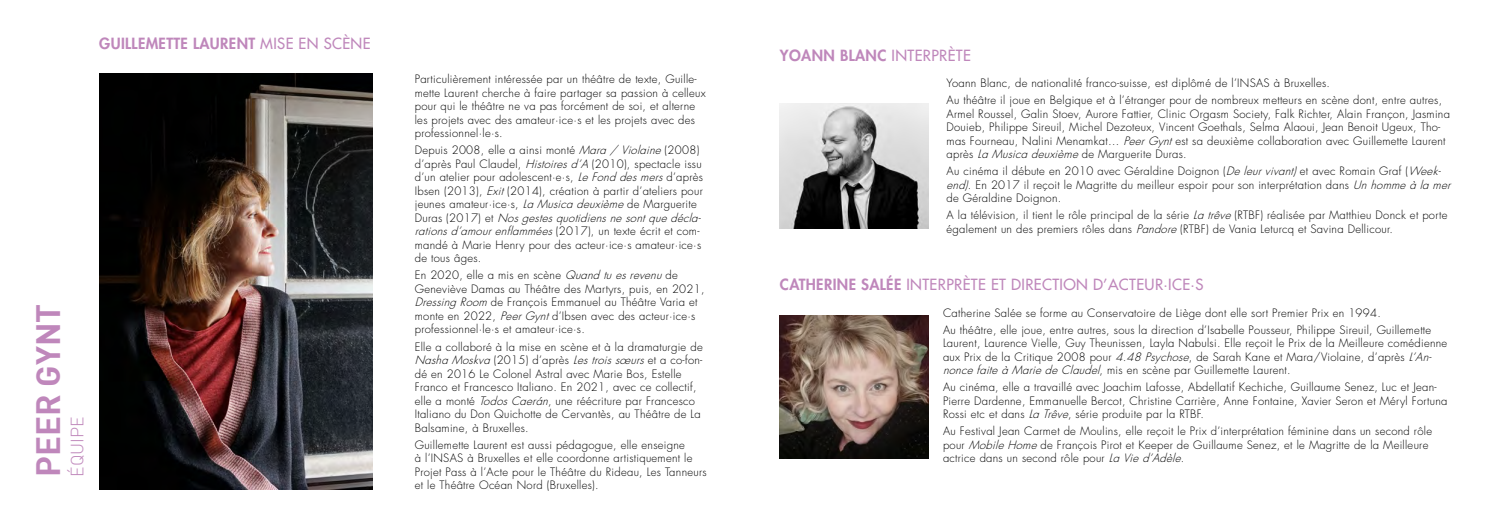
<style>
.page{position:relative;width:1489px;height:525px;background:#fff}
.page>*{position:absolute;margin:0;border:0;box-sizing:border-box;transform-origin:0 0}
.t1{font:700 33.12px "DIN";color:#bf87bb}
.t2{font:300 17.5px "DIN";color:#bf87bb}
.t3{font:800 15px "Futura Std";letter-spacing:.025em;color:#bf87bb}
.t4{font:500 15px "Futura Std";letter-spacing:.025em;color:#bf87bb}
.t5{font:300 11.25px/13.5px "Futura Std";letter-spacing:.025em;color:#000}
.s1{font-weight:500}
.s2{font-style:italic}
.s3{font-weight:800}
</style>
<div class="page">
<img style="left:780px;top:103px;width:148px;height:126px">
<img style="left:780px;top:315px;width:148px;height:143px">
<img style="left:99px;top:74px;width:273px;height:415px">
<h3 class="t3" style="left:99px;top:34px;width:273px">GUILLEMETTE LAURENT <span class="s1">MISE EN SCÈNE</span></h3>
<h1 class="t1" style="left:27px;top:476px;width:174px;rotate:-90deg">PEER GYNT</h1>
<h2 class="t2" style="left:66px;top:476px;width:62px;rotate:-90deg">ÉQUIPE</h2>
<p class="t5" style="left:415px;top:72px;width:292px">Particulièrement intéressée par un théâtre de texte, Guille&shy;mette Laurent cherche à faire partager sa passion à celleux pour qui le théâtre ne va pas forcément de soi, et alterne les projets avec des amateur·ice·s et les projets avec des professionnel·le·s.</p>
<p class="t5" style="left:415px;top:144px;width:290px">Depuis 2008, elle a ainsi monté <span class="s2">Mara/ Violaine</span>(2008) d’après Paul Claudel, <span class="s2">Histoiresd’A</span> (2010), spectacle issu d’un atelier pour adolescent·e·s, <span class="s2">LeFonddesmers</span>d’après Ibsen (2013), <span class="s2">Exit</span>(2014), création à partir d’ateliers pour jeunes amateur·ice·s, <span class="s2">LaMusicadeuxième</span>de Marguerite D u r a s ( 2 0 1 7 ) e t <span class="s2">Nosgestesquotidiensnesontquedécla&shy;rationsd’amourenflammées</span>( 2 0 1 7 ) , u n texte é c r i t e t c o m - mandé à Marie Henry pour des acteur·ice·s amateur·ice·s de tous âges.</p>
<p class="t5" style="left:415px;top:269px;width:291px">En 2020, elle a mis en scène <span class="s2">Quandtuesrevenu</span>de Geneviève Damas au Théâtre des Martyrs, puis, en 2021, <span class="s2">Dressing Room</span> de François Emmanuel au Théâtre Varia et monte en 2022, <span class="s2">PeerGynt</span>d’Ibsen avec des acteur·ice·s professionnel·le·s et amateur·ice·s.</p>
<p class="t5" style="left:415px;top:340px;width:289px">Elle a collaboré à la mise en scène et à la dramaturgie de <span class="s2">NashaMoskva</span>( 2 0 1 5 ) d ’ a p rè s <span class="s2">Lestroissœurs</span>e t a c o-fo n - dé en 2016 Le Colonel Astral avec Marie Bos, Estelle Franco et Francesco Italiano. En 2021, avec ce collectif, elle a monté <span class="s2">TodosCaerán</span>, une réécriture par Francesco Italiano du Don Quichotte de Cervantès, au Théâtre de La Balsamine, à Bruxelles.</p>
<p class="t5" style="left:415px;top:438px;width:293px">Guillemette Laurent est aussi pédagogue, elle enseigne<br>à l’INSAS à Bruxelles et elle coordonne artistiquement le Projet Pass à l’Acte pour le Théâtre du Rideau, Les Tanneurs et le Théâtre Océan Nord (Bruxelles).</p>
<h3 class="t3" style="left:780px;top:45px;width:192px">YOANN BLANC <span class="s1">INTERPRÈTE</span></h3>
<p class="t5" style="left:946px;top:75px;width:497px;line-height:17px">Yoann Blanc, de nationalité franco-suisse, est diplômé de l’INSAS à Bruxelles.<br>Au théâtre il joue en Belgique et à l’étranger pour de nombreux metteurs en scène dont, entre autres,</p>
<p class="t5" style="left:946px;top:107px;width:505px">Armel Roussel, Galin Stoev, Aurore Fattier, Clinic Orgasm Society, Falk Richter, Alain Françon, Jasmina Douieb, Philippe Sireuil, Michel Dezoteux, Vincent Goethals, Selma Alaoui, Jean Benoit Ugeux, Tho&shy;mas Fourneau, Nalini Menamkat… <span class="s2">PeerGynt</span>est sa deuxième collaboration avec Guillemette Laurent après <span class="s2">LaMusicadeuxième</span>de Marguerite Duras.</p>
<p class="t5" style="left:946px;top:165px;width:509px">Au cinéma il débute en 2010 avec Géraldine Doignon (<span class="s2">Deleurvivant)</span>et avec Romain Graf (<span class="s2">Week&shy;end)</span>. En 2017 il reçoit le Magritte du meilleur espoir pour son interprétation dans <span class="s2">Unhommeàlamer </span>de Géraldine Doignon.</p>
<p class="t5" style="left:946px;top:209px;width:502px">A la télévision, il tient le rôle principal de la série <span class="s2">Latrêve</span>(RTBF) réalisée par Matthieu Donck et porte également un des premiers rôles dans <span class="s2">Pandore</span>(RTBF) de Vania Leturcq et Savina Dellicour.</p>
<h3 class="t4" style="left:780px;top:275px;width:425px"><span class="s3">CATHERINE SALÉE</span> INTERPRÈTE ET DIRECTION D’ACTEUR·ICE·S</h3>
<p class="t5" style="left:943px;top:304px;width:490px;line-height:17px">Catherine Salée se forme au Conservatoire de Liège dont elle sort Premier Prix en 1994.<br>Au théâtre, elle joue, entre autres, sous la direction d’Isabelle Pousseur, Philippe Sireuil, Guillemette</p>
<p class="t5" style="left:943px;top:336px;width:506px">Laurent, Laurence Vielle, Guy Theunissen, Layla Nabulsi. Elle reçoit le Prix de la Meilleure comédienne aux Prix de la Critique 2008 pour <span class="s2">4.48 Psychose</span>, de Sarah Kane et Mara/Violaine, d’après <span class="s2">L’An&shy;noncefaiteàMariedeClaudel</span>, mis en scène par Guillemette Laurent.</p>
<p class="t5" style="left:943px;top:380px;width:506px">Au cinéma, elle a travaillé avec Joachim Lafosse, Abdellatif Kechiche, Guillaume Senez, Luc et Jean-<br>Pierre Dardenne, Emmanuelle Bercot, Christine Carrière, Anne Fontaine, Xavier Seron et Méryl Fortuna<br>Rossi etc et dans <span class="s2">LaTrêve</span>, série produite par la RTBF.</p>
<p class="t5" style="left:943px;top:424px;width:490px">Au Festival Jean Carmet de Moulins, elle reçoit le Prix d’interprétation féminine dans un second rôle pour <span class="s2">MobileHome</span>de François Pirot et Keeper de Guillaume Senez, et le Magritte de la Meilleure actrice dans un second rôle pour <span class="s2">LaVied’Adèle</span>.</p>
</div>
